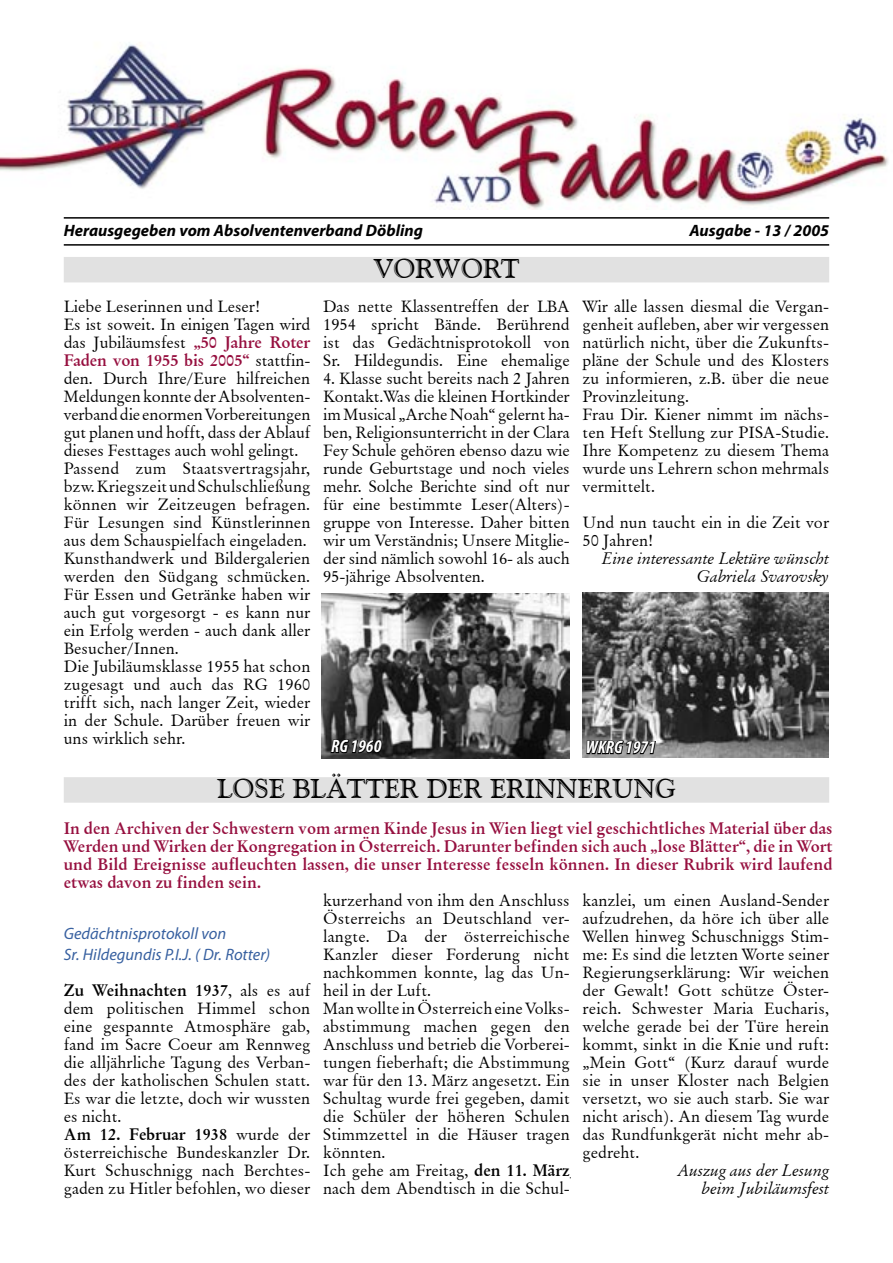
<style>
.page{position:relative;width:893px;height:1263px;background:#fff}
.page>*{position:absolute;margin:0;border:0;box-sizing:border-box;transform-origin:0 0}
.t1{font:27px "Goudy Handtooled BT";color:#000}
.t2{font:italic 700 condensed 18px "Myriad Pro";color:#fff}
.t3{font:16.5px/18px "Original Garamond BT";color:#000}
.t4{font:700 16.5px/18px "Original Garamond BT";color:#960f3f;text-align:justify}
.t5{font:italic 16.5px/18px "Original Garamond BT";color:#000;text-align:right}
.t6{font:italic 700 16.5px "Myriad Pro";color:#000}
.t7{font:italic 16.5px/21px "Myriad Pro";color:#3760a0}
.s1{font-weight:700;color:#960f3f}
.s2{font-weight:700}
</style>
<div class="page">
<img style="left:0;top:42px;width:888px;height:168px">
<div style="left:64px;top:257px;width:765px;height:25px;background:#e1e1e1"></div>
<div style="left:64px;top:777px;width:765px;height:26px;background:#e1e1e1"></div>
<hr style="left:64px;top:217px;width:765px;height:2px;background:#000">
<hr style="left:64px;top:244px;width:765px;height:2px;background:#000">
<img style="left:322px;top:593px;width:248px;height:165px">
<img style="left:583px;top:593px;width:245px;height:164px">
<svg style="left:330px;top:738px;width:53px;height:16px"></svg>
<svg style="left:586px;top:736px;width:71px;height:22px;background:#565656"></svg>
<p class="t6" style="left:64px;top:221px;width:361px">Herausgegeben vom Absolventenverband Döbling</p>
<p class="t6" style="left:689px;top:221px;width:141px">Ausgabe - 13 / 2005</p>
<h1 class="t1" style="left:374px;top:252px;width:147px">VORWORT</h1>
<p class="t3" style="left:64px;top:297px;width:248px">Liebe Leserinnen und Leser!<br>Es ist soweit. In einigen Tagen wird das Jubiläumsfest <span class="s1">„50 Jahre Roter<br>Faden von 1955 bis 2005“</span> stattfin&shy;den. Durch Ihre/Eure hilfreichen<br>Meldungen konnte der Absolventen&shy;verband die enormen Vorbereitungen gut planen und hofft, dass der Ablauf dieses Festtages auch wohl gelingt.<br>Passend zum Staatsvertragsjahr, bzw. Kriegszeit und Schulschließung können wir Zeitzeugen befragen.<br>Für Lesungen sind Künstlerinnen aus dem Schauspielfach eingeladen.<br>Kunsthandwerk und Bildergalerien werden den Südgang schmücken.<br>Für Essen und Getränke haben wir auch gut vorgesorgt - es kann nur ein Erfolg werden - auch dank aller<br>Besucher/Innen.<br>Die Jubiläumsklasse 1955 hat schon zugesagt und auch das RG 1960 trifft sich, nach langer Zeit, wieder in der Schule. Darüber freuen wir uns wirklich sehr.</p>
<p class="t3" style="left:323px;top:297px;width:248px;text-align:justify">Das nette Klassentreffen der LBA 1954 spricht Bände. Berührend ist das Gedächtnisprotokoll von Sr. Hildegundis. Eine ehemalige</p>
<p class="t3" style="left:583px;top:297px;width:248px">Wir alle lassen diesmal die Vergan&shy;genheit aufleben, aber wir vergessen natürlich nicht, über die Zukunfts&shy;pläne der Schule und des Klosters zu informieren, z.B. über die neue<br>Provinzleitung.<br>Frau Dir. Kiener nimmt im nächs&shy;ten Heft Stellung zur PISA-Studie.<br>Ihre Kompetenz zu diesem Thema wurde uns Lehrern schon mehrmals vermittelt.</p>
<p class="t3" style="left:583px;top:513px;width:248px">Und nun taucht ein in die Zeit vor<br>50 Jahren!</p>
<p class="t5" style="left:602px;top:549px;width:229px">Eine interessante Lektüre wünscht<br>Gabriela Svarovsky</p>
<p class="t3" style="left:323px;top:369px;width:248px;text-align:justify">4. Klasse sucht bereits nach 2 Jahren Kontakt.Was die kleinen Hortkinder im Musical „Arche Noah“ gelernt ha&shy;ben, Religionsunterricht in der Clara Fey Schule gehören ebenso dazu wie runde Geburtstage und noch vieles mehr. Solche Berichte sind oft nur für eine bestimmte Leser(Alters)- gruppe von Interesse. Daher bitten wir um Verständnis; Unsere Mitglie&shy;der sind nämlich sowohl 16- als auch 95-jährige Absolventen.</p>
<p class="t2" style="left:331px;top:737px;width:52px">RG 1960</p>
<p class="t2" style="left:586px;top:738px;width:71px">WKRG 1971</p>
<h1 class="t1" style="left:217px;top:772px;width:460px">LOSE BLÄTTER DER ERINNERUNG</h1>
<p class="t4" style="left:64px;top:819px;width:770px">In den Archiven der Schwestern vom armen Kinde Jesus in Wien liegt viel geschichtliches Material über das Werden und Wirken der Kongregation in Österreich. Darunter befinden sich auch „lose Blätter“, die in Wort und Bild Ereignisse aufleuchten lassen, die unser Interesse fesseln können. In dieser Rubrik wird laufend etwas davon zu finden sein.</p>
<p class="t7" style="left:64px;top:923px;width:208px">Gedächtnisprotokoll von<br>Sr. Hildegundis P.I.J. ( Dr. Rotter)</p>
<p class="t3" style="left:64px;top:981px;width:248px"><span class="s2">Zu Weihnachten 1937</span>, als es auf dem politischen Himmel schon eine gespannte Atmosphäre gab, fand im Sacre Coeur am Rennweg die alljährliche Tagung des Verban&shy;des der katholischen Schulen statt.<br>Es war die letzte, doch wir wussten es nicht.<br><span class="s2">Am 12. Februar 1938</span> wurde der österreichische Bundeskanzler Dr.<br>Kurt Schuschnigg nach Berchtes&shy;gaden zu Hitler befohlen, wo dieser</p>
<p class="t3" style="left:323px;top:891px;width:248px">kurzerhand von ihm den Anschluss<br>Österreichs an Deutschland ver&shy;langte. Da der österreichische<br>Kanzler dieser Forderung nicht nachkommen konnte, lag das Un&shy;heil in der Luft.<br>Man wollte in Österreich eine Volks&shy;abstimmung machen gegen den<br>Anschluss und betrieb die Vorberei&shy;tungen fieberhaft; die Abstimmung war für den 13. März angesetzt. Ein<br>Schultag wurde frei gegeben, damit die Schüler der höheren Schulen<br>Stimmzettel in die Häuser tragen könnten.<br>Ich gehe am Freitag, <span class="s2">den 11. März </span>nach dem Abendtisch in die Schul-</p>
<p class="t3" style="left:583px;top:891px;width:248px;text-align:justify">kanzlei, um einen Ausland-Sender aufzudrehen, da höre ich über alle Wellen hinweg Schuschniggs Stim&shy;me: Es sind die letzten Worte seiner Regierungserklärung: Wir weichen der Gewalt! Gott schütze Öster&shy;reich. Schwester Maria Eucharis, welche gerade bei der Türe herein kommt, sinkt in die Knie und ruft: „Mein Gott“ (Kurz darauf wurde sie in unser Kloster nach Belgien versetzt, wo sie auch starb. Sie war nicht arisch). An diesem Tag wurde das Rundfunkgerät nicht mehr ab&shy;gedreht.</p>
<p class="t5" style="left:679px;top:1161px;width:152px">Auszug aus der Lesung beim Jubiläumsfest</p>
</div>
